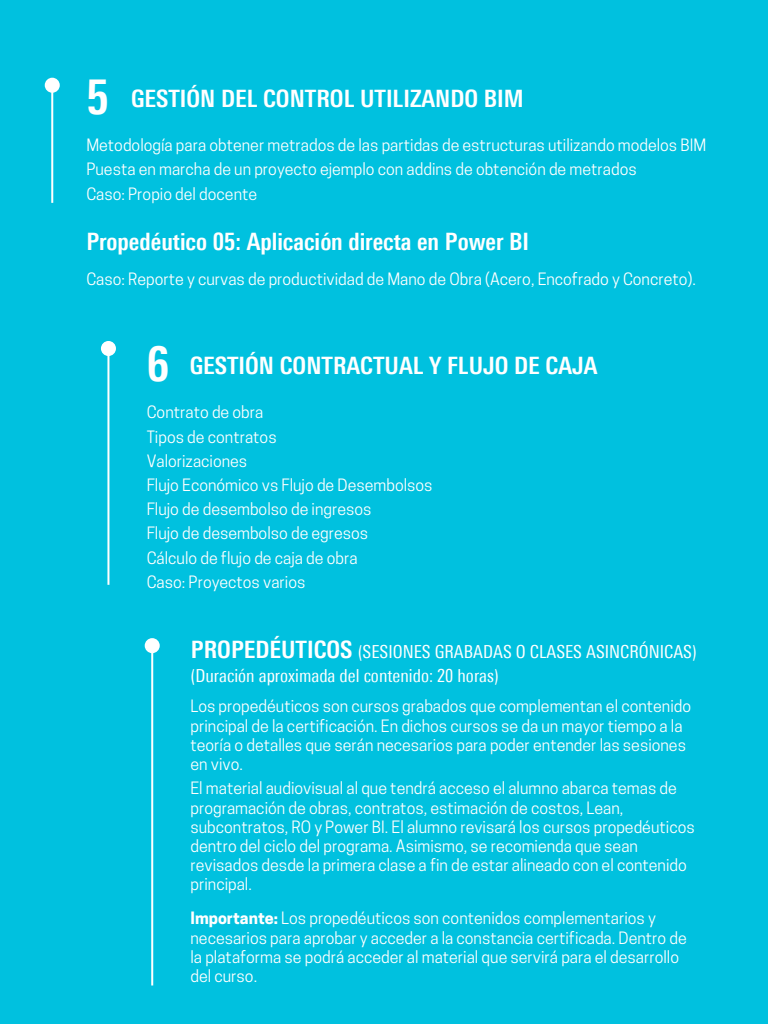
<style>
.page{position:relative;width:768px;height:1024px;background:#00c1df}
.page>*{position:absolute;margin:0;border:0;box-sizing:border-box;transform-origin:0 0}
.t1{font:700 condensed 24px "Univers Next Pro";color:#fff}
.t2{font:condensed 18px/24px "Univers Next Pro";color:#fff}
.t3{font:16px/19.2px "Cooper Hewitt";color:#fff}
.s1{font-size:48px}
.s2{font-weight:700;font-size:24px}
.s3{font-weight:700}
</style>
<div class="page">
<hr style="left:51px;top:85px;width:2px;height:118px;background:#fff">
<div style="left:45px;top:78px;width:15px;height:15px;background:#fff;border-radius:50%"></div>
<hr style="left:107px;top:348px;width:2px;height:237px;background:#fff">
<div style="left:101px;top:341px;width:15px;height:15px;background:#fff;border-radius:50%"></div>
<hr style="left:151px;top:645px;width:2px;height:341px;background:#fff">
<div style="left:145px;top:638px;width:15px;height:15px;background:#fff;border-radius:50%"></div>
<h1 class="t1" style="left:86px;top:84px;width:439px"><span class="s1">5</span> GESTIÓN DEL CONTROL UTILIZANDO BIM</h1>
<p class="t3" style="left:86px;top:133px;width:622px;line-height:24.2px">Metodología para obtener metrados de las partidas de estructuras utilizando modelos BIM<br>Puesta en marcha de un proyecto ejemplo con addins de obtención de metrados<br>Caso: Propio del docente</p>
<h1 class="t1" style="left:86px;top:227px;width:444px">Propedéutico 05: Aplicación directa en Power BI</h1>
<p class="t3" style="left:86px;top:269px;width:611px">Caso: Reporte y curvas de productividad de Mano de Obra (Acero, Encofrado y Concreto).</p>
<h1 class="t1" style="left:147px;top:351px;width:452px"><span class="s1">6</span> GESTIÓN CONTRACTUAL Y FLUJO DE CAJA</h1>
<p class="t3" style="left:147px;top:400px;width:287px;line-height:24.2px">Contrato de obra<br>Tipos de contratos<br>Valorizaciones<br>Flujo Económico vs Flujo de Desembolsos<br>Flujo de desembolso de ingresos<br>Flujo de desembolso de egresos<br>Cálculo de flujo de caja de obra<br>Caso: Proyectos varios</p>
<p class="t2" style="left:191px;top:640px;width:507px"><span class="s2">PROPEDÉUTICOS</span> (SESIONES GRABADAS O CLASES ASINCRÓNICAS) (Duración aproximada del contenido: 20 horas)</p>
<p class="t3" style="left:191px;top:697px;width:502px">Los propedéuticos son cursos grabados que complementan el contenido principal de la certificación. En dichos cursos se da un mayor tiempo a la teoría o detalles que serán necesarios para poder entender las sesiones en vivo.</p>
<p class="t3" style="left:191px;top:779px;width:506px">El material audiovisual al que tendrá acceso el alumno abarca temas de programación de obras, contratos, estimación de costos, Lean, subcontratos, RO y Power BI. El alumno revisará los cursos propedéuticos dentro del ciclo del programa. Asimismo, se recomienda que sean revisados desde la primera clase a fin de estar alineado con el contenido principal.</p>
<p class="t3" style="left:191px;top:909px;width:498px"><span class="s3">Importante:</span> Los propedéuticos son contenidos complementarios y necesarios para aprobar y acceder a la constancia certificada. Dentro de la plataforma se podrá acceder al material que servirá para el desarrollo del curso.</p>
</div>
